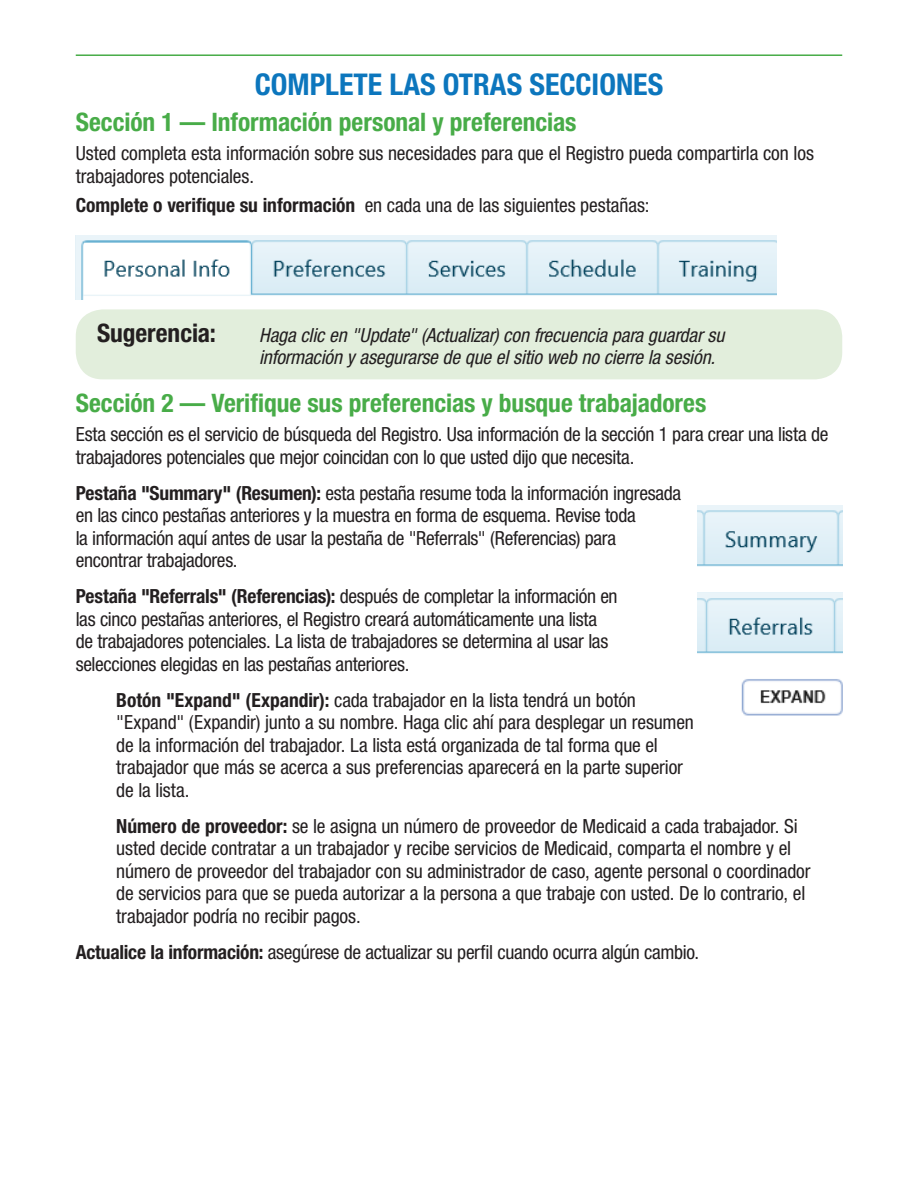
<style>
.page{position:relative;width:918px;height:1188px;background:#fff}
.page>*{position:absolute;margin:0;border:0;box-sizing:border-box;transform-origin:0 0}
.t1{font:700 condensed 30px "Helvetica Neue LT Std";color:#0c76bd}
.t2{font:700 condensed 25.5px "Helvetica Neue LT Std";color:#48ac48}
.list{font:700 condensed 25.5px "Helvetica Neue LT Std";letter-spacing:-.005em;color:#231f20}
.Body_cond_14_16_0_9{font:condensed 19.5px/22.5px "Helvetica Neue LT Std";letter-spacing:-.015em;color:#231f20}
.Indent_Body_Cond_14{font:condensed 19.5px/22.5px "Helvetica Neue LT Std";letter-spacing:-.005em;color:#231f20}
.body{font:condensed 19.5px/22.5px "Helvetica Neue LT Std";letter-spacing:-.005em;color:#231f20}
.list-2{font:italic condensed 19.5px/22.5px "Helvetica Neue LT Std";letter-spacing:-.005em;color:#231f20}
.s1{font-weight:700}
</style>
<div class="page">
<hr style="left:76px;top:54px;width:766px;height:2px;background:#48ac48">
<img style="left:75px;top:235px;width:702px;height:65px">
<img style="left:698px;top:505px;width:145px;height:62px">
<img style="left:698px;top:593px;width:145px;height:61px">
<img style="left:741px;top:679px;width:102px;height:37px">
<div style="left:76px;top:309px;width:766px;height:70px;background:#e2eedc;border-radius:27px"></div>
<p class="t1" style="left:255px;top:66px;width:410px">COMPLETE LAS OTRAS SECCIONES</p>
<p class="t2" style="left:76px;top:106px;width:502px">Sección 1 — Información personal y preferencias</p>
<p class="body" style="left:76px;top:142px;width:740px">Usted completa esta información sobre sus necesidades para que el Registro pueda compartirla con los trabajadores potenciales.</p>
<p class="body" style="left:76px;top:194px;width:575px"><span class="s1">Complete o verifique su información</span> en cada una de las siguientes pestañas:</p>
<p class="list" style="left:97px;top:317px;width:120px">Sugerencia:</p>
<p class="list-2" style="left:259px;top:324px;width:467px">Haga clic en "Update" (Actualizar) con frecuencia para guardar su información y asegurarse de que el sitio web no cierre la sesión.</p>
<p class="t2" style="left:76px;top:388px;width:632px">Sección 2 — Verifique sus preferencias y busque trabajadores</p>
<p class="Body_cond_14_16_0_9" style="left:76px;top:423px;width:754px">Esta sección es el servicio de búsqueda del Registro. Usa información de la sección 1 para crear una lista de trabajadores potenciales que mejor coincidan con lo que usted dijo que necesita.</p>
<p class="Body_cond_14_16_0_9" style="left:76px;top:482px;width:607px"><span class="s1">Pestaña "Summary" (Resumen):</span> esta pestaña resume toda la información ingresada en las cinco pestañas anteriores y la muestra en forma de esquema. Revise toda<br>la información aquí antes de usar la pestaña de "Referrals" (Referencias) para encontrar trabajadores.</p>
<p class="Body_cond_14_16_0_9" style="left:76px;top:585px;width:543px"><span class="s1">Pestaña "Referrals" (Referencias):</span> después de completar la información en las cinco pestañas anteriores, el Registro creará automáticamente una lista de trabajadores potenciales. La lista de trabajadores se determina al usar las selecciones elegidas en las pestañas anteriores.</p>
<p class="Indent_Body_Cond_14" style="left:116px;top:689px;width:579px"><span class="s1">Botón "Expand" (Expandir):</span> cada trabajador en la lista tendrá un botón "Expand" (Expandir) junto a su nombre. Haga clic ahí para desplegar un resumen de la información del trabajador. La lista está organizada de tal forma que el trabajador que más se acerca a sus preferencias aparecerá en la parte superior de la lista.</p>
<p class="Indent_Body_Cond_14" style="left:116px;top:815px;width:696px"><span class="s1">Número de proveedor:</span> se le asigna un número de proveedor de Medicaid a cada trabajador. Si usted decide contratar a un trabajador y recibe servicios de Medicaid, comparta el nombre y el número de proveedor del trabajador con su administrador de caso, agente personal o coordinador de servicios para que se pueda autorizar a la persona a que trabaje con usted. De lo contrario, el trabajador podría no recibir pagos.</p>
<p class="Body_cond_14_16_0_9" style="left:76px;top:941px;width:625px"><span class="s1">Actualice la información:</span> asegúrese de actualizar su perfil cuando ocurra algún cambio.</p>
</div>
